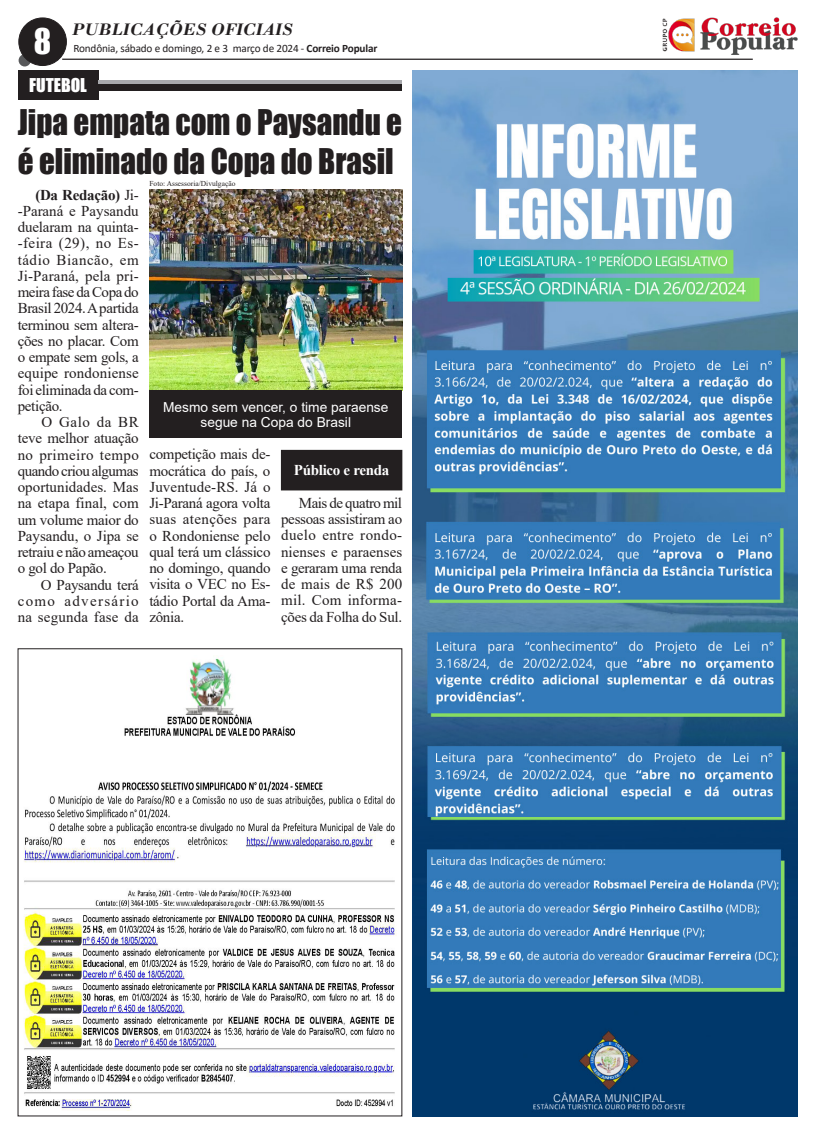
<style>
.page{position:relative;width:815px;height:1134px;background:#fff}
.page>*{position:absolute;margin:0;border:0;box-sizing:border-box;transform-origin:0 0}
.Subtítulo_2{font:32.5px/39px "Impact";color:#231f20;scale:.95 1}
.t1{font:32.5px "Impact";color:#fff}
.t2{font:italic 700 17.5px "Bodoni";color:#231f20}
.Corpo_do_texto{font:17.5px "Impact";color:#fff}
.Corpo_do_texto-2{font:15px/16.2px "Times New Roman";letter-spacing:-.02em;color:#231f20;text-align:justify}
.Corpo_do_texto-3{font:700 15px "Times New Roman";letter-spacing:-.02em;color:#fff}
.Legenda{font:13.75px/15px "Arial";color:#fff;text-align:center}
.t3{font:11.25px "Calibri";letter-spacing:-.015em;color:#231f20}
.crédito{font:7.5px "Times New Roman";color:#231f20}
.s1{font-weight:700}
</style>
<div class="page">
<div style="left:281px;top:450px;width:121px;height:40px;background:#231f20"></div>
<img style="left:413px;top:71px;width:384px;height:1045px">
<img style="left:149px;top:189px;width:253px;height:201px">
<div style="left:149px;top:390px;width:253px;height:47px;background:#231f20"></div>
<div style="left:18px;top:71px;width:80px;height:29px;background:#231f20"></div>
<div style="left:98px;top:80px;width:304px;height:6px;background:#a8a9ad"></div>
<div style="left:98px;top:84px;width:304px;height:7px;background:#231f20"></div>
<img style="left:23px;top:658px;width:373px;height:453px">
<img style="left:663px;top:18px;width:134px;height:36px">
<hr style="left:62px;top:59px;width:691px;height:1px;background:#231f20">
<div style="left:19px;top:54px;width:12px;height:12px;background:#57585a;border-radius:50%"></div>
<div style="left:19px;top:18px;width:47px;height:48px;background:#231f20;border-radius:50%"></div>
<div style="left:19px;top:18px;width:48px;height:48px;border:1px solid #231f20;border-radius:50%"></div>
<p class="t1" style="left:34px;top:16px;width:19px">8</p>
<p class="t2" style="left:72px;top:19px;width:222px">PUBLICAÇÕES OFICIAIS</p>
<p class="t3" style="left:73px;top:40px;width:305px">Rondônia, sábado e domingo, 2 e 3 março de 2024 - <span class="s1">Correio Popular</span></p>
<p class="Corpo_do_texto" style="left:29px;top:71px;width:59px">FUTEBOL</p>
<p class="Subtítulo_2" style="left:18px;top:102px;width:406px">Jipa empata com o Paysandu e é eliminado da Copa do Brasil</p>
<p class="Corpo_do_texto-2" style="left:18px;top:186px;width:123px;text-indent:18px"><span class="s1">(Da Redação)</span> Ji--Paraná e Paysandu duelaram na quinta--feira (29), no Es&shy;tádio Biancão, em Ji-Paraná, pela pri&shy;meira fase da Copa do Brasil 2024. A partida terminou sem altera&shy;ções no placar. Com o empate sem gols, a equipe rondoniense foi eliminada da com&shy;petição.</p>
<p class="Corpo_do_texto-2" style="left:18px;top:413px;width:123px;text-indent:24px">O Galo da BR teve melhor atuação no primeiro tempo quando criou algumas oportunidades. Mas na etapa final, com um volume maior do Paysandu, o Jipa se retraiu e não ameaçou o gol do Papão.</p>
<p class="Corpo_do_texto-2" style="left:18px;top:576px;width:123px;text-indent:23px">O Paysandu terá como adversário na segunda fase da</p>
<p class="crédito" style="left:149px;top:178px;width:88px">Foto: Assessoria/Divulgação</p>
<p class="Legenda" style="left:163px;top:399px;width:227px">Mesmo sem vencer, o time paraense segue na Copa do Brasil</p>
<p class="Corpo_do_texto-2" style="left:149px;top:446px;width:123px">competição mais de&shy;mocrática do país, o Juventude-RS. Já o Ji-Paraná agora volta suas atenções para o Rondoniense pelo qual terá um clássico no domingo, quando visita o VEC no Es&shy;tádio Portal da Ama&shy;zônia.</p>
<p class="Corpo_do_texto-3" style="left:294px;top:460px;width:97px">Público e renda</p>
<p class="Corpo_do_texto-2" style="left:281px;top:494px;width:123px;text-indent:18px">Mais de quatro mil pessoas assistiram ao duelo entre rondo&shy;nienses e paraenses e geraram uma renda de mais de R$ 200 mil. Com informa&shy;ções da Folha do Sul.</p>
</div>
